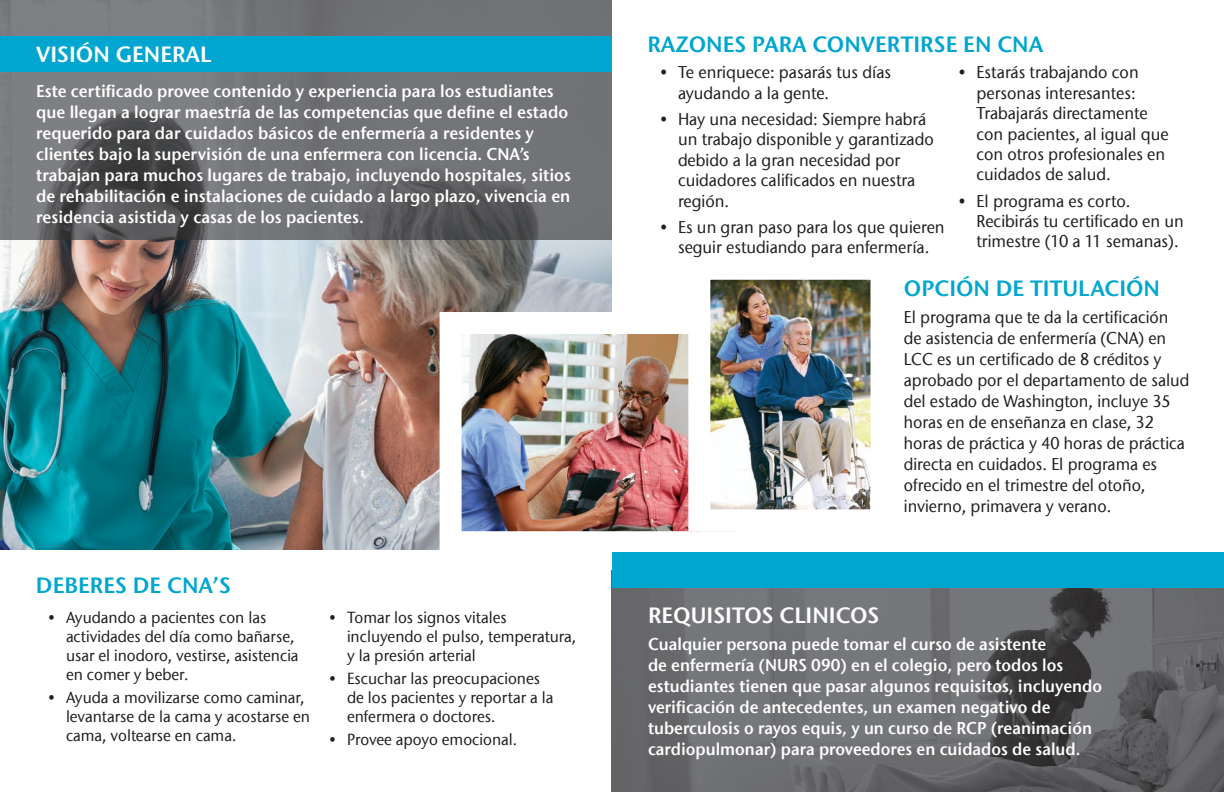
<style>
.page{position:relative;width:1224px;height:792px;background:#fff}
.page>*{position:absolute;margin:0;border:0;box-sizing:border-box;transform-origin:0 0}
.t1{font:22px "ITC Stone Sans Com Semi";color:#00a6cf}
.t2{font:22px "ITC Stone Sans Com Semi";color:#fff}
.t3{font:500 17px/20.4px "ITC Stone Sans Com";color:#231f20;scale:.95 1}
.t4{font:17px/21px "ITC Stone Sans Com Semi";color:#fff;scale:.95 1}
.t5{font:500 17px/21px "ITC Stone Sans Com";color:#231f20;scale:.94 1}
.t6{font:17px/21px "ITC Stone Sans Com Semi";color:#fff;scale:.94 1}
.t7{font:500 16px/19.2px "ITC Stone Sans Com";color:#231f20;scale:.95 1}
</style>
<div class="page">
<img style="left:0;top:239px;width:612px;height:311px">
<img style="left:0;top:0;width:612px;height:239px">
<div style="left:0;top:36px;width:612px;height:36px;background:#00a6cf"></div>
<img style="left:429px;top:301px;width:248px;height:249px">
<img style="left:677px;top:279px;width:194px;height:253px">
<img style="left:612px;top:588px;width:612px;height:204px">
<div style="left:612px;top:552px;width:612px;height:36px;background:#00a6cf"></div>
<p class="t2" style="left:36px;top:40px;width:177px">VISIÓN GENERAL</p>
<p class="t4" style="left:36px;top:81px;width:565px">Este certificado provee contenido y experiencia para los estudiantes que llegan a lograr maestría de las competencias que define el estado requerido para dar cuidados básicos de enfermería a residentes y clientes bajo la supervisión de una enfermera con licencia. CNA’s trabajan para muchos lugares de trabajo, incluyendo hospitales, sitios de rehabilitación e instalaciones de cuidado a largo plazo, vivencia en residencia asistida y casas de los pacientes.</p>
<p class="t1" style="left:36px;top:572px;width:197px">DEBERES DE CNA’S</p>
<p class="t7" style="left:66px;top:607px;width:246px;text-indent:-18px">• Ayudando a pacientes con las actividades del día como bañarse, usar el inodoro, vestirse, asistencia en comer y beber.</p>
<p class="t7" style="left:66px;top:688px;width:258px;text-indent:-18px">• Ayuda a movilizarse como caminar, levantarse de la cama y acostarse en cama, voltearse en cama.</p>
<p class="t7" style="left:347px;top:607px;width:243px;text-indent:-18px">• Tomar los signos vitales incluyendo el pulso, temperatura, y la presión arterial</p>
<p class="t7" style="left:347px;top:669px;width:219px;text-indent:-18px">• Escuchar las preocupaciones de los pacientes y reportar a la enfermera o doctores.</p>
<p class="t7" style="left:329px;top:730px;width:200px">• Provee apoyo emocional.</p>
<p class="t1" style="left:647px;top:30px;width:397px">RAZONES PARA CONVERTIRSE EN CNA</p>
<p class="t3" style="left:678px;top:62px;width:226px;text-indent:-18px">• Te enriquece: pasarás tus días ayudando a la gente.</p>
<p class="t3" style="left:678px;top:109px;width:271px;text-indent:-18px">• Hay una necesidad: Siempre habrá un trabajo disponible y garantizado debido a la gran necesidad por cuidadores calificados en nuestra región.</p>
<p class="t3" style="left:660px;top:217px;width:301px;text-align:center">• Es un gran paso para los que quieren seguir estudiando para enfermería.</p>
<p class="t3" style="left:976px;top:62px;width:204px;text-indent:-18px">• Estarás trabajando con personas interesantes:<br>Trabajarás directamente con pacientes, al igual que con otros profesionales en cuidados de salud.</p>
<p class="t3" style="left:976px;top:191px;width:220px;text-indent:-18px">• El programa es corto.<br>Recibirás tu certificado en un trimestre (10 a 11 semanas).</p>
<p class="t1" style="left:904px;top:275px;width:258px">OPCIÓN DE TITULACIÓN</p>
<p class="t5" style="left:904px;top:307px;width:305px">El programa que te da la certificación de asistencia de enfermería (CNA) en LCC es un certificado de 8 créditos y aprobado por el departamento de salud del estado de Washington, incluye 35 horas en de enseñanza en clase, 32 horas de práctica y 40 horas de práctica directa en cuidados. El programa es ofrecido en el trimestre del otoño, invierno, primavera y verano.</p>
<p class="t2" style="left:648px;top:602px;width:233px">REQUISITOS CLINICOS</p>
<p class="t6" style="left:648px;top:633px;width:485px">Cualquier persona puede tomar el curso de asistente<br>de enfermería (NURS 090) en el colegio, pero todos los estudiantes tienen que pasar algunos requisitos, incluyendo verificación de antecedentes, un examen negativo de tuberculosis o rayos equis, y un curso de RCP (reanimación cardiopulmonar) para proveedores en cuidados de salud.</p>
</div>
